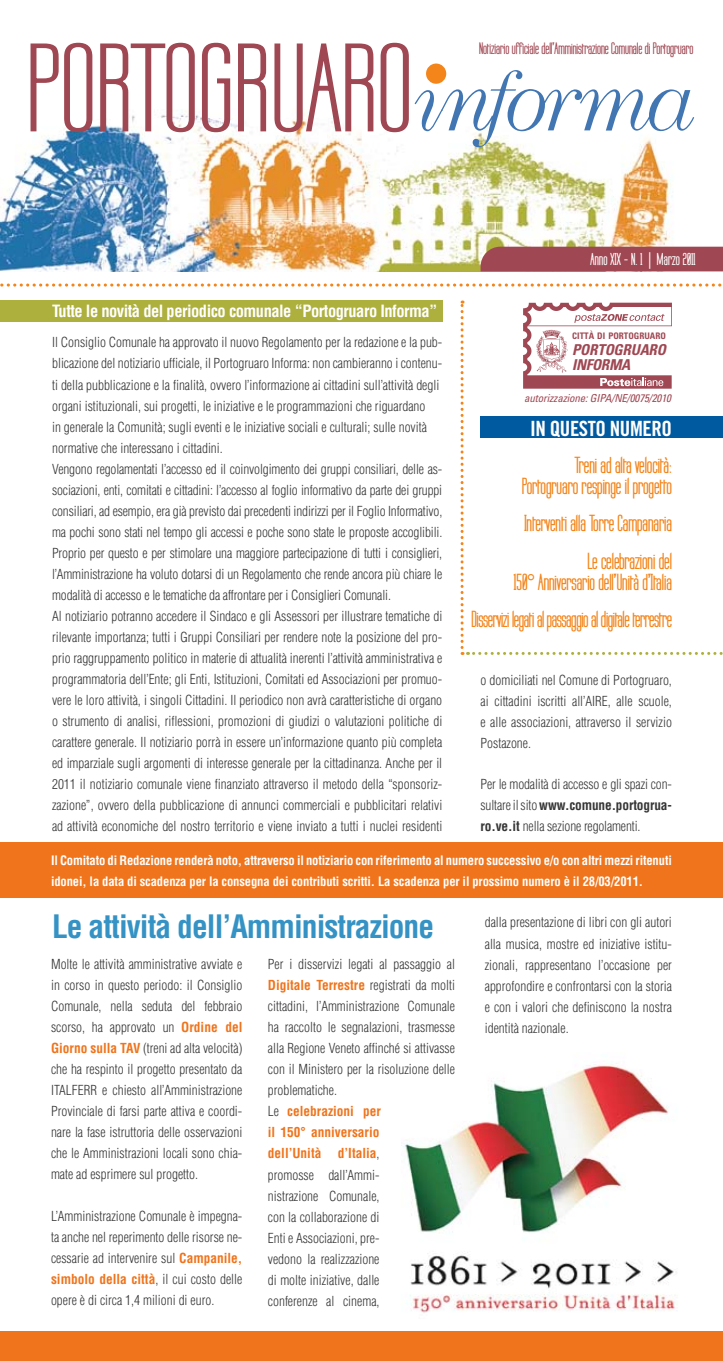
<style>
.page{position:relative;width:723px;height:1361px;background:#fff}
.page>*{position:absolute;margin:0;border:0;box-sizing:border-box;transform-origin:0 0}
.t1{font:107.25px "Labtop Upper";letter-spacing:-.01em;color:#9f4853;scale:1.2 1}
.t2{font:700 condensed 31.5px "Helvetica";letter-spacing:-.03em;color:#3492c4}
.t3{font:21px "Trade Gothic Bold Cond Twenty";letter-spacing:-.02em;color:#fff}
.t4{font:700 19.5px/21px "Labtop";color:#f3851b;text-align:right}
.t5{font:700 19.5px/37.5px "Labtop";letter-spacing:-.02em;color:#f3851b;text-align:right}
.t6{font:700 condensed 16.5px "Helvetica";letter-spacing:-.03em;color:#fff}
.t7{font:italic 700 condensed 15px/15px "Univers";letter-spacing:-.015em;color:#9f4853}
.t8{font:700 14.4px "Labtop";letter-spacing:.02em;color:#fff}
.t9{font:700 13.95px "Labtop";color:#9f4853}
.t10{font:300 condensed 13.5px/21px "Helvetica";color:#353535;text-align:justify}
.t11{font:700 condensed 12.75px/21px "Helvetica";letter-spacing:-.01em;color:#fff}
.t12{font:italic condensed 10.95px "Univers";letter-spacing:-.01em;color:#9f4853}
.t13{font:700 condensed 9px "Univers";color:#9f4853}
.s1{font-weight:700}
.s2{font-weight:700;color:#ef741c}
</style>
<div class="page">
<img style="left:403px;top:1063px;width:274px;height:250px">
<div style="left:0;top:842px;width:723px;height:55px;background:#ef741c"></div>
<div style="left:0;top:300px;width:442px;height:22px;background:#adb03d"></div>
<img style="left:0;top:123px;width:678px;height:149px">
<div style="left:480px;top:247px;width:243px;height:24px;background:#9f4853"></div>
<svg style="left:0;top:283px;width:722px;height:4px"></svg>
<svg style="left:30px;top:42px;width:63px;height:91px"></svg>
<svg style="left:99px;top:42px;width:132px;height:91px"></svg>
<svg style="left:237px;top:43px;width:30px;height:89px"></svg>
<svg style="left:274px;top:43px;width:100px;height:90px"></svg>
<svg style="left:380px;top:42px;width:314px;height:105px"></svg>
<div style="left:426px;top:64px;width:20px;height:20px;background:#f3851b;border-radius:50%"></div>
<div style="left:0;top:1331px;width:723px;height:30px;background:#ef741c"></div>
<svg style="left:460px;top:300px;width:263px;height:355px"></svg>
<h1 class="t1" style="left:25px;top:23px;width:325px">PORTOGRUARO</h1>
<p class="t9" style="left:479px;top:40px;width:216px">Notiziario ufficiale dell’Amministrazione Comunale di Portogruaro</p>
<p class="t6" style="left:52px;top:300px;width:387px">Tutte le novità del periodico comunale “Portogruaro Informa”</p>
<p class="t10" style="left:52px;top:332px;width:392px;text-align:left">Il Consiglio Comunale ha approvato il nuovo Regolamento per la redazione e la pub&shy;blicazione del notiziario ufficiale, il Portogruaro Informa: non cambieranno i contenu&shy;ti della pubblicazione e la finalità, ovvero l’informazione ai cittadini sull’attività degli organi istituzionali, sui progetti, le iniziative e le programmazioni che riguardano<br>in generale la Comunità; sugli eventi e le iniziative sociali e culturali; sulle novità normative che interessano i cittadini.<br>Vengono regolamentati l’accesso ed il coinvolgimento dei gruppi consiliari, delle as&shy;sociazioni, enti, comitati e cittadini: l’accesso al foglio informativo da parte dei gruppi consiliari, ad esempio, era già previsto dai precedenti indirizzi per il Foglio Informativo, ma pochi sono stati nel tempo gli accessi e poche sono state le proposte accoglibili.<br>Proprio per questo e per stimolare una maggiore partecipazione di tutti i consiglieri, l’Amministrazione ha voluto dotarsi di un Regolamento che rende ancora più chiare le modalità di accesso e le tematiche da affrontare per i Consiglieri Comunali.<br>Al notiziario potranno accedere il Sindaco e gli Assessori per illustrare tematiche di rilevante importanza; tutti i Gruppi Consiliari per rendere note la posizione del pro&shy;prio raggruppamento politico in materie di attualità inerenti l’attività amministrativa e programmatoria dell’Ente; gli Enti, Istituzioni, Comitati ed Associazioni per promuo&shy;vere le loro attività, i singoli Cittadini. Il periodico non avrà caratteristiche di organo o strumento di analisi, riflessioni, promozioni di giudizi o valutazioni politiche di carattere generale. Il notiziario porrà in essere un’informazione quanto più completa ed imparziale sugli argomenti di interesse generale per la cittadinanza. Anche per il 2011 il notiziario comunale viene finanziato attraverso il metodo della “sponsoriz&shy;zazione”, ovvero della pubblicazione di annunci commerciali e pubblicitari relativi ad attività economiche del nostro territorio e viene inviato a tutti i nuclei residenti</p>
<p class="t8" style="left:590px;top:250px;width:106px">Anno XIX - N. 1 | Marzo 2011</p>
<p class="t13" style="left:572px;top:330px;width:95px">Città di PORTOGRUARO</p>
<p class="t7" style="left:572px;top:342px;width:95px">PORTOGRUARO<br>INFORMA</p>
<p class="t12" style="left:524px;top:391px;width:148px">autorizzazione: GIPA/NE/0075/2010</p>
<h3 class="t3" style="left:530px;top:415px;width:143px">IN QUESTO NUMERO</h3>
<h3 class="t4" style="left:522px;top:454px;width:152px">Treni ad alta velocità:<br>Portogruaro respinge il progetto</h3>
<h3 class="t4" style="left:524px;top:505px;width:149px;line-height:37.5px">Interventi alla Torre Campanaria<br>Le celebrazioni del</h3>
<h3 class="t5" style="left:472px;top:563px;width:202px">150° Anniversario dell’Unità d’Italia<br>Disservizi legati al passaggio al digitale terrestre</h3>
<p class="t10" style="left:480px;top:670px;width:193px">o domiciliati nel Comune di Portogruaro, ai cittadini iscritti all’AIRE, alle scuole, e alle associazioni, attraverso il servizio Postazone.</p>
<p class="t10" style="left:480px;top:773px;width:193px">Per le modalità di accesso e gli spazi con&shy;sultare il sito <span class="s1">www.comune.portogrua&shy;ro.ve.it</span> nella sezione regolamenti.</p>
<p class="t11" style="left:51px;top:849px;width:622px">Il Comitato di Redazione renderà noto, attraverso il notiziario con riferimento al numero successivo e/o con altri mezzi ritenuti idonei, la data di scadenza per la consegna dei contributi scritti. La scadenza per il prossimo numero è il 28/03/2011.</p>
<h2 class="t2" style="left:52px;top:907px;width:384px">Le attività dell’Amministrazione</h2>
<p class="t10" style="left:51px;top:954px;width:193px">Molte le attività amministrative avviate e in corso in questo periodo: il Consiglio Comunale, nella seduta del febbraio scorso, ha approvato un <span class="s2">Ordine del Giorno sulla TAV</span> (treni ad alta velocità) che ha respinto il progetto presentato da ITALFERR e chiesto all’Amministrazione Provinciale di farsi parte attiva e coordi&shy;nare la fase istruttoria delle osservazioni che le Amministrazioni locali sono chia&shy;mate ad esprimere sul progetto.</p>
<p class="t10" style="left:51px;top:1206px;width:193px">L’Amministrazione Comunale è impegna&shy;ta anche nel reperimento delle risorse ne&shy;cessarie ad intervenire sul <span class="s2">Campanile, simbolo della città</span>, il cui costo delle opere è di circa 1,4 milioni di euro.</p>
<p class="t10" style="left:268px;top:954px;width:189px;text-align:left">Per i disservizi legati al passaggio al<br><span class="s2">Digitale Terrestre</span> registrati da molti cittadini, l’Amministrazione Comunale ha raccolto le segnalazioni, trasmesse alla Regione Veneto affinché si attivasse con il Ministero per la risoluzione delle problematiche.<br>Le <span class="s2">celebrazioni per<br>il 150° anniversario<br>dell’Unità d’Italia</span>,<br>promosse dall’Ammi-<br>nistrazione Comunale,<br>con la collaborazione di<br>Enti e Associazioni, pre-<br>vedono la realizzazione<br>di molte iniziative, dalle<br>conferenze al cinema,</p>
<p class="t10" style="left:485px;top:912px;width:189px">dalla presentazione di libri con gli autori alla musica, mostre ed iniziative istitu&shy;zionali, rappresentano l’occasione per approfondire e confrontarsi con la storia e con i valori che definiscono la nostra identità nazionale.</p>
</div>
